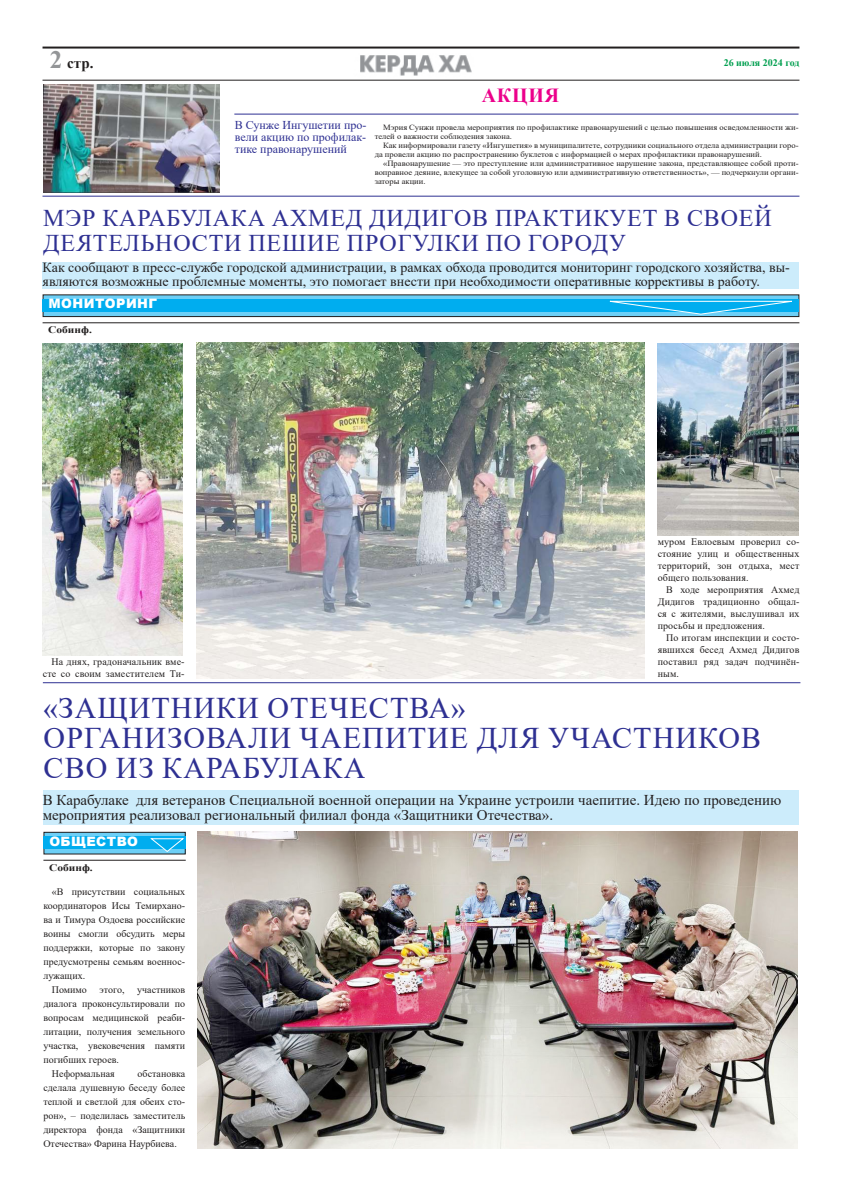
<style>
.page{position:relative;width:842px;height:1191px;background:#fff}
.page>*{position:absolute;margin:0;border:0;box-sizing:border-box;transform-origin:0 0}
.t1{font:30px/30px "Times New Roman";letter-spacing:.035em;color:#2e3092}
.t2{font:24px/25px "Times New Roman";letter-spacing:.035em;color:#2e3092}
.t3{font:700 20px "Times New Roman";letter-spacing:.035em;color:#ec008b}
.t4{font:15px/15px "Times New Roman";color:#221f1f}
.t5{font:700 15px "Times New Roman";color:#221f1f}
.t6{font:14px/14px "Times New Roman";color:#221f1f}
.t7{font:900 13px "Arial";letter-spacing:.035em;color:#fff}
.t8{font:12px/12px "Times New Roman";color:#2e3092;text-align:justify}
.t9{font:10px/12px "Times New Roman";color:#221f1f;text-align:justify}
.t10{font:700 10px "Times New Roman";color:#221f1f;scale:1.14 1}
.t11{font:700 10px "Times New Roman";color:#009f4f}
.t12{font:8px/9px "Times New Roman";color:#221f1f;scale:1.07 1}
.s1{font-size:25px;color:#939597}
</style>
<div class="page">
<hr style="left:43px;top:80px;width:756px;height:1px;background:#221f1f">
<hr style="left:43px;top:47px;width:756px;height:2px;background:#221f1f">
<img style="left:360px;top:55px;width:112px;height:21px">
<hr style="left:43px;top:196px;width:756px;height:1px;background:#2e3092">
<hr style="left:234px;top:114px;width:564px;height:1px;background:#2e3092">
<img style="left:44px;top:84px;width:176px;height:109px">
<hr style="left:43px;top:682px;width:757px;height:1px;background:#2e3092">
<div style="left:43px;top:262px;width:756px;height:27px;background:#ccecfb"></div>
<hr style="left:43px;top:322px;width:756px;height:1px;background:#221f1f">
<div style="left:43px;top:295px;width:756px;height:21px;background:#6dcff6"></div>
<div style="left:43px;top:294px;width:756px;height:23px;border:1px solid #221f1f"></div>
<div style="left:43px;top:299px;width:756px;height:12px;background:#00adef"></div>
<svg style="left:596px;top:300px;width:204px;height:15px"></svg>
<div style="left:43px;top:790px;width:755px;height:34px;background:#ccecfb"></div>
<hr style="left:43px;top:859px;width:143px;height:1px;background:#221f1f">
<div style="left:44px;top:832px;width:141px;height:22px;background:#6dcff6"></div>
<div style="left:43px;top:831px;width:143px;height:23px;border:1px solid #221f1f"></div>
<div style="left:43px;top:836px;width:143px;height:13px;background:#00adef"></div>
<svg style="left:149px;top:838px;width:37px;height:15px"></svg>
<img style="left:658px;top:343px;width:141px;height:192px">
<img style="left:197px;top:342px;width:448px;height:336px">
<img style="left:42px;top:343px;width:140px;height:312px">
<img style="left:197px;top:831px;width:601px;height:317px">
<h3 class="t5" style="left:50px;top:52px;width:45px"><span class="s1">2</span> стр.</h3>
<p class="t11" style="left:724px;top:55px;width:77px">26 июля 2024 год</p>
<h3 class="t3" style="left:482px;top:80px;width:79px">АКЦИЯ</h3>
<p class="t12" style="left:375px;top:122px;width:398px;text-indent:9px">Мэрия Сунжи провела мероприятия по профилактике правонарушений с целью повышения осведомленности жи&shy;телей о важности соблюдения закона.</p>
<p class="t12" style="left:375px;top:140px;width:398px;text-indent:9px">Как информировали газету «Ингушетия» в муниципалитете, сотрудники социального отдела администрации горо&shy;да провели акцию по распространению буклетов с информацией о мерах профилактики правонарушений.</p>
<p class="t12" style="left:375px;top:158px;width:398px;text-align:justify;text-indent:9px">«Правонарушение — это преступление или административное нарушение закона, представляющее собой проти&shy;воправное деяние, влекущее за собой уголовную или административную ответственность», — подчеркнули органи&shy;заторы акции.</p>
<h2 class="t2" style="left:43px;top:205px;width:730px">МЭР КАРАБУЛАКА АХМЕД ДИДИГОВ ПРАКТИКУЕТ В СВОЕЙ<br>ДЕЯТЕЛЬНОСТИ ПЕШИЕ ПРОГУЛКИ ПО ГОРОДУ</h2>
<p class="t6" style="left:43px;top:260px;width:749px">Как сообщают в пресс-службе городской администрации, в рамках обхода проводится мониторинг городского хозяйства, вы&shy;являются возможные проблемные моменты, это помогает внести при необходимости оперативные коррективы в работу.</p>
<p class="t10" style="left:48px;top:323px;width:40px">Собинф.</p>
<p class="t8" style="left:235px;top:118px;width:133px">В Сунже Ингушетии про&shy;вели акцию по профилак&shy;тике правонарушений</p>
<h3 class="t7" style="left:48px;top:294px;width:110px">МОНИТОРИНГ</h3>
<p class="t9" style="left:658px;top:535px;width:143px">муром Евлоевым проверил со&shy;стояние улиц и общественных территорий, зон отдыха, мест общего пользования.</p>
<p class="t9" style="left:658px;top:583px;width:143px;text-indent:9px">В ходе мероприятия Ахмед Дидигов традиционно общал&shy;ся с жителями, выслушивал их просьбы и предложения.</p>
<p class="t9" style="left:658px;top:631px;width:143px;text-indent:9px">По итогам инспекции и состо&shy;явшихся бесед Ахмед Дидигов поставил ряд задач подчинён&shy;ным.</p>
<h1 class="t1" style="left:43px;top:691px;width:719px">«ЗАЩИТНИКИ ОТЕЧЕСТВА»<br>ОРГАНИЗОВАЛИ ЧАЕПИТИЕ ДЛЯ УЧАСТНИКОВ<br>СВО ИЗ КАРАБУЛАКА</h1>
<h3 class="t4" style="left:43px;top:791px;width:740px">В Карабулаке для ветеранов Специальной военной операции на Украине устроили чаепитие. Идею по проведению мероприятия реализовал региональный филиал фонда «Защитники Отечества».</h3>
<p class="t9" style="left:43px;top:655px;width:143px;text-align:right">На днях, градоначальник вме&shy;сте со своим заместителем Ти-</p>
<h3 class="t7" style="left:49px;top:832px;width:90px">ОБЩЕСТВО</h3>
<p class="t9" style="left:52px;top:885px;width:135px">«В присутствии социальных</p>
<p class="t9" style="left:43px;top:899px;width:143px">координаторов Исы Темирхано-</p>
<p class="t9" style="left:43px;top:913px;width:143px">ва и Тимура Оздоева российские</p>
<p class="t9" style="left:43px;top:927px;width:143px">воины смогли обсудить меры</p>
<p class="t9" style="left:43px;top:941px;width:143px">поддержки, которые по закону</p>
<p class="t9" style="left:43px;top:955px;width:143px">предусмотрены семьям военнос-</p>
<p class="t9" style="left:43px;top:969px;width:43px">лужащих.</p>
<p class="t9" style="left:52px;top:983px;width:37px">Помимо</p>
<p class="t9" style="left:100px;top:983px;width:26px">этого,</p>
<p class="t9" style="left:137px;top:983px;width:50px">участников</p>
<p class="t9" style="left:43px;top:997px;width:143px">диалога проконсультировали по</p>
<p class="t9" style="left:43px;top:1011px;width:143px">вопросам медицинской реаби-</p>
<p class="t9" style="left:43px;top:1025px;width:143px">литации, получения земельного</p>
<p class="t9" style="left:43px;top:1039px;width:143px">участка, увековечения памяти</p>
<p class="t9" style="left:43px;top:1053px;width:77px">погибших героев.</p>
<p class="t9" style="left:52px;top:1067px;width:64px">Неформальная</p>
<p class="t10" style="left:49px;top:860px;width:40px">Собинф.</p>
<p class="t9" style="left:43px;top:1066px;width:143px;line-height:14px;text-indent:94px">обстановка сделала душевную беседу более теплой и светлой для обеих сто&shy;рон», – поделилась заместитель директора фонда «Защитники Отечества» Фарина Наурбиева.</p>
</div>
